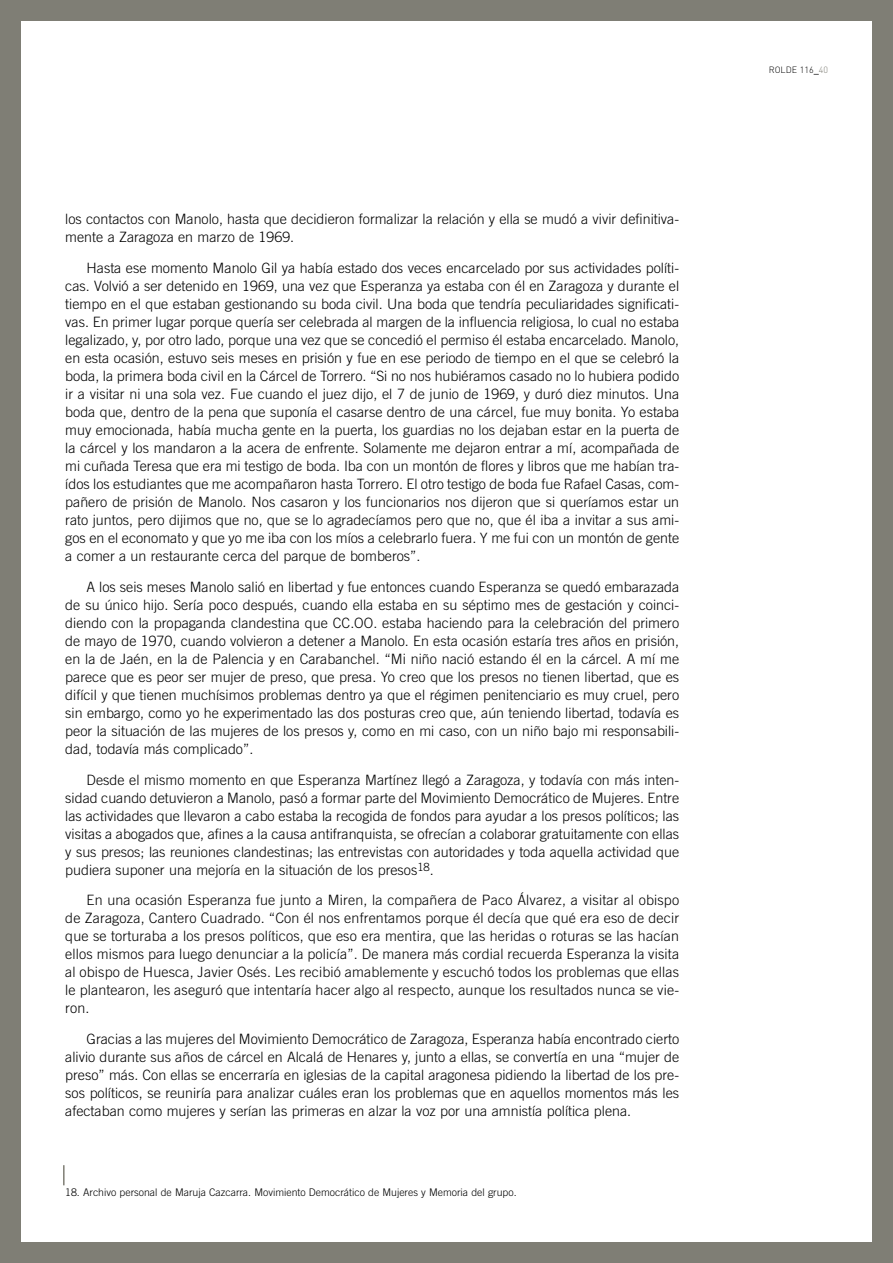
<style>
.page{position:relative;width:893px;height:1263px;background:#fff}
.page>*{position:absolute;margin:0;border:0;box-sizing:border-box;transform-origin:0 0}
.t1{font:300 14.25px/18px "Trade Gothic";color:#000;text-align:justify}
.t2{font:300 10.5px "Trade Gothic";color:#000}
.t3{font:300 9px "DIN";color:#000}
.s1{font-weight:500}
.s2{color:#7f7e75}
</style>
<div class="page">
<div style="left:0;top:0;width:892px;height:1263px;background:#7f7e75"></div>
<div style="left:21px;top:21px;width:851px;height:1221px;background:#fff"></div>
<hr style="left:63px;top:1165px;width:2px;height:20px;background:#7f7e75">
<p class="t1" style="left:65px;top:212px;width:615px">los contactos con Manolo, hasta que decidieron formalizar la relación y ella se mudó a vivir definitiva&shy;mente a Zaragoza en marzo de 1969.</p>
<p class="t1" style="left:65px;top:260px;width:615px;text-indent:21px">Hasta ese momento Manolo Gil ya había estado dos veces encarcelado por sus actividades políti&shy;cas. Volvió a ser detenido en 1969, una vez que Esperanza ya estaba con él en Zaragoza y durante el tiempo en el que estaban gestionando su boda civil. Una boda que tendría peculiaridades significati&shy;vas. En primer lugar porque quería ser celebrada al margen de la influencia religiosa, lo cual no estaba legalizado, y, por otro lado, porque una vez que se concedió el permiso él estaba encarcelado. Manolo, en esta ocasión, estuvo seis meses en prisión y fue en ese periodo de tiempo en el que se celebró la boda, la primera boda civil en la Cárcel de Torrero. “Si no nos hubiéramos casado no lo hubiera podido ir a visitar ni una sola vez. Fue cuando el juez dijo, el 7 de junio de 1969, y duró diez minutos. Una boda que, dentro de la pena que suponía el casarse dentro de una cárcel, fue muy bonita. Yo estaba muy emocionada, había mucha gente en la puerta, los guardias no los dejaban estar en la puerta de la cárcel y los mandaron a la acera de enfrente. Solamente me dejaron entrar a mí, acompañada de mi cuñada Teresa que era mi testigo de boda. Iba con un montón de flores y libros que me habían tra&shy;ídos los estudiantes que me acompañaron hasta Torrero. El otro testigo de boda fue Rafael Casas, com&shy;pañero de prisión de Manolo. Nos casaron y los funcionarios nos dijeron que si queríamos estar un rato juntos, pero dijimos que no, que se lo agradecíamos pero que no, que él iba a invitar a sus ami&shy;gos en el economato y que yo me iba con los míos a celebrarlo fuera. Y me fui con un montón de gente a comer a un restaurante cerca del parque de bomberos”.</p>
<p class="t1" style="left:65px;top:579px;width:615px;text-indent:21px">A los seis meses Manolo salió en libertad y fue entonces cuando Esperanza se quedó embarazada de su único hijo. Sería poco después, cuando ella estaba en su séptimo mes de gestación y coinci&shy;diendo con la propaganda clandestina que CC.OO. estaba haciendo para la celebración del primero de mayo de 1970, cuando volvieron a detener a Manolo. En esta ocasión estaría tres años en prisión, en la de Jaén, en la de Palencia y en Carabanchel. “Mi niño nació estando él en la cárcel. A mí me parece que es peor ser mujer de preso, que presa. Yo creo que los presos no tienen libertad, que es difícil y que tienen muchísimos problemas dentro ya que el régimen penitenciario es muy cruel, pero sin embargo, como yo he experimentado las dos posturas creo que, aún teniendo libertad, todavía es peor la situación de las mujeres de los presos y, como en mi caso, con un niño bajo mi responsabili&shy;dad, todavía más complicado”.</p>
<p class="t1" style="left:65px;top:772px;width:615px;text-indent:21px">Desde el mismo momento en que Esperanza Martínez llegó a Zaragoza, y todavía con más inten&shy;sidad cuando detuvieron a Manolo, pasó a formar parte del Movimiento Democrático de Mujeres. Entre las actividades que llevaron a cabo estaba la recogida de fondos para ayudar a los presos políticos; las visitas a abogados que, afines a la causa antifranquista, se ofrecían a colaborar gratuitamente con ellas y sus presos; las reuniones clandestinas; las entrevistas con autoridades y toda aquella actividad que pudiera suponer una mejoría en la situación de los presos<sup>18</sup>.</p>
<p class="t1" style="left:65px;top:893px;width:615px;text-indent:21px">En una ocasión Esperanza fue junto a Miren, la compañera de Paco Álvarez, a visitar al obispo de Zaragoza, Cantero Cuadrado. “Con él nos enfrentamos porque él decía que qué era eso de decir que se torturaba a los presos políticos, que eso era mentira, que las heridas o roturas se las hacían ellos mismos para luego denunciar a la policía”. De manera más cordial recuerda Esperanza la visita al obispo de Huesca, Javier Osés. Les recibió amablemente y escuchó todos los problemas que ellas le plantearon, les aseguró que intentaría hacer algo al respecto, aunque los resultados nunca se vie&shy;ron.</p>
<p class="t1" style="left:65px;top:1031px;width:615px;text-indent:21px">Gracias a las mujeres del Movimiento Democrático de Zaragoza, Esperanza había encontrado cierto alivio durante sus años de cárcel en Alcalá de Henares y, junto a ellas, se convertía en una “mujer de preso” más. Con ellas se encerraría en iglesias de la capital aragonesa pidiendo la libertad de los pre&shy;sos políticos, se reuniría para analizar cuáles eran los problemas que en aquellos momentos más les afectaban como mujeres y serían las primeras en alzar la voz por una amnistía política plena.</p>
<p class="t2" style="left:65px;top:1188px;width:453px">18. Archivo personal de Maruja Cazcarra. Movimiento Democrático de Mujeres y Memoria del grupo.</p>
<p class="t3" style="left:768px;top:66px;width:61px">ROLDE 116<span class="s1">_</span><span class="s2">40</span></p>
</div>
